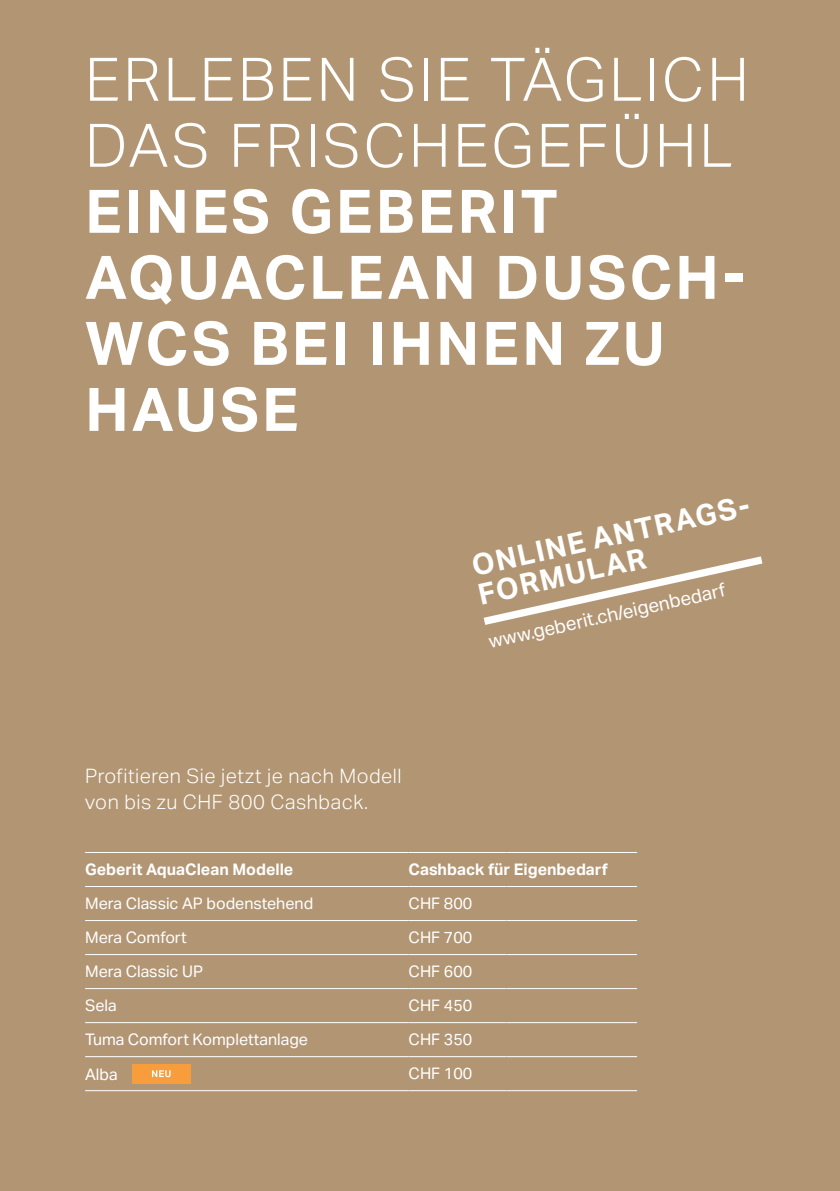
<style>
.page{position:relative;width:840px;height:1191px;background:#fff}
.page>*{position:absolute;margin:0;border:0;box-sizing:border-box;transform-origin:0 0}
.t1{font:700 60px/66px "Aktiv Grotesk Geberit";letter-spacing:.05em;color:#fff}
.t2{font:300 60px/66px "Aktiv Grotesk Geberit";letter-spacing:.05em;color:#fff}
.t3{font:700 29.2px/29.6px "Aktiv Grotesk Geberit";color:#fff}
.t4{font:300 20px/26px "Aktiv Grotesk Geberit";letter-spacing:.025em;color:#fff}
.t5{font:18.8px "Aktiv Grotesk Geberit";color:#fff}
.t6{font:16px "Aktiv Grotesk Geberit";color:#fff}
.t7{font:700 16px "Aktiv Grotesk Geberit";color:#fff}
</style>
<div class="page">
<div style="left:0;top:0;width:839px;height:1191px;background:#b29674"></div>
<hr style="left:85px;top:886px;width:323px;height:1px;background:#fff">
<hr style="left:408px;top:886px;width:98px;height:1px;background:#fff">
<hr style="left:506px;top:886px;width:130px;height:1px;background:#fff">
<hr style="left:85px;top:920px;width:323px;height:1px;background:#fff">
<hr style="left:408px;top:920px;width:98px;height:1px;background:#fff">
<hr style="left:506px;top:920px;width:130px;height:1px;background:#fff">
<hr style="left:85px;top:954px;width:323px;height:1px;background:#fff">
<hr style="left:408px;top:954px;width:98px;height:1px;background:#fff">
<hr style="left:506px;top:954px;width:130px;height:1px;background:#fff">
<hr style="left:85px;top:988px;width:323px;height:1px;background:#fff">
<hr style="left:408px;top:988px;width:98px;height:1px;background:#fff">
<hr style="left:506px;top:988px;width:130px;height:1px;background:#fff">
<hr style="left:85px;top:1022px;width:323px;height:1px;background:#fff">
<hr style="left:408px;top:1022px;width:98px;height:1px;background:#fff">
<hr style="left:506px;top:1022px;width:130px;height:1px;background:#fff">
<hr style="left:85px;top:1056px;width:323px;height:1px;background:#fff">
<hr style="left:408px;top:1056px;width:98px;height:1px;background:#fff">
<hr style="left:506px;top:1056px;width:130px;height:1px;background:#fff">
<hr style="left:85px;top:1090px;width:323px;height:1px;background:#fff">
<hr style="left:408px;top:1090px;width:98px;height:1px;background:#fff">
<hr style="left:506px;top:1090px;width:130px;height:1px;background:#fff">
<hr style="left:85px;top:852px;width:323px;height:1px;background:#fff">
<hr style="left:408px;top:852px;width:98px;height:1px;background:#fff">
<hr style="left:506px;top:852px;width:130px;height:1px;background:#fff">
<div style="left:132px;top:1063px;width:58px;height:20px;background:#f89d3c"></div>
<svg style="left:152px;top:1070px;width:18px;height:7px"></svg>
<svg style="left:483px;top:556px;width:280px;height:69px"></svg>
<h1 class="t2" style="left:85px;top:46px;width:664px">ERLEBEN SIE TÄGLICH<br>DAS FRISCHEGEFÜHL</h1>
<h1 class="t1" style="left:85px;top:177px;width:662px">EINES GEBERIT<br>AQUACLEAN DUSCH-<br>WCS BEI IHNEN ZU<br>HAUSE</h1>
<p class="t4" style="left:85px;top:763px;width:318px">Profitieren Sie jetzt je nach Modell von bis zu CHF 800 Cashback.</p>
<h2 class="t3" style="left:468px;top:550px;width:288px;rotate:-12deg">ONLINE ANTRAGS-<br>FORMULAR</h2>
<p class="t5" style="left:486px;top:630px;width:243px;rotate:-12deg">www.geberit.ch/eigenbedarf</p>
<p class="t7" style="left:85px;top:859px;width:210px">Geberit AquaClean Modelle</p>
<p class="t7" style="left:408px;top:859px;width:201px">Cashback für Eigenbedarf</p>
<p class="t6" style="left:85px;top:894px;width:229px">Mera Classic AP bodenstehend</p>
<p class="t6" style="left:408px;top:894px;width:65px">CHF 800</p>
<p class="t6" style="left:85px;top:928px;width:103px">Mera Comfort</p>
<p class="t6" style="left:408px;top:928px;width:65px">CHF 700</p>
<p class="t6" style="left:85px;top:962px;width:119px">Mera Classic UP</p>
<p class="t6" style="left:408px;top:962px;width:65px">CHF 600</p>
<p class="t6" style="left:85px;top:996px;width:33px">Sela</p>
<p class="t6" style="left:408px;top:996px;width:65px">CHF 450</p>
<p class="t6" style="left:85px;top:1030px;width:224px">Tuma Comfort Komplettanlage</p>
<p class="t6" style="left:408px;top:1030px;width:65px">CHF 350</p>
<p class="t6" style="left:85px;top:1064px;width:34px">Alba</p>
<p class="t6" style="left:408px;top:1064px;width:65px">CHF 100</p>
</div>
